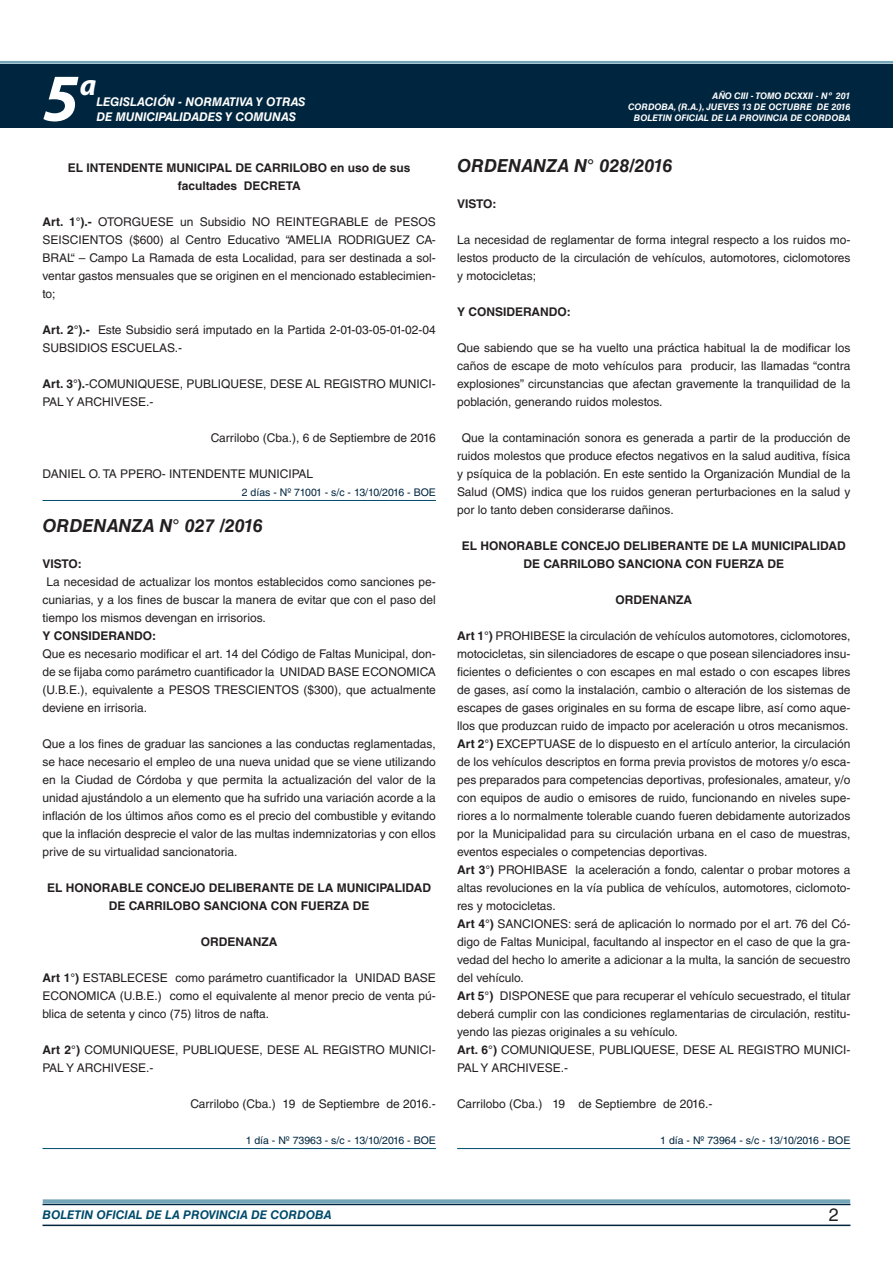
<style>
.page{position:relative;width:893px;height:1263px;background:#fff}
.page>*{position:absolute;margin:0;border:0;box-sizing:border-box;transform-origin:0 0}
.t1{font:italic 700 67.5px "Myriad Pro";color:#fff}
.t2{font:italic 700 30px "Myriad Pro";color:#fff}
.DOC__N{font:italic 700 18px "Helvetica LT Std";color:#231f20}
.t3{font:18px "Helvetica LT Std";color:#231f20}
.TEXTO_BASE{font:12px/18px "Helvetica LT Std";color:#231f20;text-align:justify}
.RESUELVE{font:700 12px/18px "Helvetica LT Std";color:#231f20;text-align:center}
.FECHA{font:12px "Helvetica LT Std";color:#231f20}
.t4{font:italic 700 12px "Helvetica LT Std";color:#fff}
.TEXTO_BASE-2{font:700 12px "Helvetica LT Std";color:#231f20}
.t5{font:italic 700 12px "Helvetica LT Std";color:#004b6c}
.FECHA_DE_PUBLICACIÓN{font:10.5px "Helvetica LT Std";color:#00263f}
.t6{font:italic 700 9px/10.8px "Helvetica LT Std";color:#fff;text-align:right}
.s1{font-weight:700}
</style>
<div class="page">
<div style="left:0;top:61px;width:893px;height:6px;background:#fff;opacity:.75"></div>
<div style="left:0;top:64px;width:893px;height:64px;background:#00263f"></div>
<hr style="left:43px;top:1224px;width:807px;height:2px;background:#00263f">
<div style="left:42px;top:1198px;width:809px;height:8px;background:#fff;opacity:.75"></div>
<hr style="left:43px;top:500px;width:393px;height:1px;background:#004b6c">
<hr style="left:43px;top:1148px;width:393px;height:1px;background:#004b6c">
<hr style="left:457px;top:1148px;width:393px;height:1px;background:#004b6c">
<h1 class="t1" style="left:43px;top:54px;width:38px">5</h1>
<h2 class="t2" style="left:80px;top:66px;width:18px">a</h2>
<p class="t4" style="left:96px;top:95px;width:211px">LEGISLACIÓN - NORMATIVA Y OTRAS</p>
<p class="t4" style="left:96px;top:109px;width:201px">DE MUNICIPALIDADES Y COMUNAS</p>
<p class="RESUELVE" style="left:68px;top:158px;width:344px">EL INTENDENTE MUNICIPAL DE CARRILOBO en uso de sus facultades DECRETA</p>
<p class="TEXTO_BASE" style="left:43px;top:213px;width:395px"><span class="s1">Art. 1°).-</span> OTORGUESE un Subsidio NO REINTEGRABLE de PESOS SEISCIENTOS ($600) al Centro Educativo “AMELIA RODRIGUEZ CA-BRAL“ – Campo La Ramada de esta Localidad, para ser destinada a sol&shy;ventar gastos mensuales que se originen en el mencionado establecimien&shy;to;</p>
<p class="TEXTO_BASE" style="left:43px;top:321px;width:395px"><span class="s1">Art. 2°).-</span> Este Subsidio será imputado en la Partida 2-01-03-05-01-02-04<br>SUBSIDIOS ESCUELAS.-</p>
<p class="TEXTO_BASE" style="left:43px;top:375px;width:395px"><span class="s1">Art. 3°).</span>-COMUNIQUESE, PUBLIQUESE, DESE AL REGISTRO MUNICI-<br>PAL Y ARCHIVESE.-</p>
<p class="FECHA" style="left:211px;top:431px;width:227px">Carrilobo (Cba.), 6 de Septiembre de 2016</p>
<p class="TEXTO_BASE" style="left:43px;top:465px;width:272px">DANIEL O. TA PPERO- INTENDENTE MUNICIPAL</p>
<p class="FECHA_DE_PUBLICACIÓN" style="left:242px;top:486px;width:196px">2 días - Nº 71001 - s/c - 13/10/2016 - BOE</p>
<p class="DOC__N" style="left:43px;top:514px;width:222px">ORDENANZA N° 027 /2016</p>
<p class="TEXTO_BASE-2" style="left:43px;top:556px;width:41px">VISTO:</p>
<p class="TEXTO_BASE" style="left:43px;top:573px;width:395px;text-indent:4px">La necesidad de actualizar los montos establecidos como sanciones pe&shy;cuniarias, y a los fines de buscar la manera de evitar que con el paso del tiempo los mismos devengan en irrisorios.</p>
<p class="TEXTO_BASE-2" style="left:43px;top:628px;width:115px">Y CONSIDERANDO:</p>
<p class="TEXTO_BASE" style="left:43px;top:645px;width:395px">Que es necesario modificar el art. 14 del Código de Faltas Municipal, don&shy;de se fijaba como parámetro cuantificador la UNIDAD BASE ECONOMICA (U.B.E.), equivalente a PESOS TRESCIENTOS ($300), que actualmente deviene en irrisoria.</p>
<p class="TEXTO_BASE" style="left:43px;top:735px;width:395px">Que a los fines de graduar las sanciones a las conductas reglamentadas, se hace necesario el empleo de una nueva unidad que se viene utilizando en la Ciudad de Córdoba y que permita la actualización del valor de la unidad ajustándolo a un elemento que ha sufrido una variación acorde a la inflación de los últimos años como es el precio del combustible y evitando que la inflación desprecie el valor de las multas indemnizatorias y con ellos prive de su virtualidad sancionatoria.</p>
<p class="RESUELVE" style="left:47px;top:878px;width:385px">EL HONORABLE CONCEJO DELIBERANTE DE LA MUNICIPALIDAD<br>DE CARRILOBO SANCIONA CON FUERZA DE</p>
<p class="RESUELVE" style="left:201px;top:932px;width:78px">ORDENANZA</p>
<p class="TEXTO_BASE" style="left:43px;top:969px;width:395px"><span class="s1">Art 1°)</span> ESTABLECESE como parámetro cuantificador la UNIDAD BASE ECONOMICA (U.B.E.) como el equivalente al menor precio de venta pú&shy;blica de setenta y cinco (75) litros de nafta.</p>
<p class="TEXTO_BASE" style="left:43px;top:1041px;width:395px"><span class="s1">Art 2°)</span> COMUNIQUESE, PUBLIQUESE, DESE AL REGISTRO MUNICI-<br>PAL Y ARCHIVESE.-</p>
<p class="FECHA" style="left:191px;top:1097px;width:247px">Carrilobo (Cba.) 19 de Septiembre de 2016.-</p>
<p class="FECHA_DE_PUBLICACIÓN" style="left:246px;top:1134px;width:192px">1 día - Nº 73963 - s/c - 13/10/2016 - BOE</p>
<p class="t6" style="left:628px;top:91px;width:224px">AÑO CIII - TOMO DCXXII - Nº 201<br>CORDOBA, (R.A.), JUEVES 13 DE OCTUBRE DE 2016<br>BOLETIN OFICIAL DE LA PROVINCIA DE CORDOBA</p>
<p class="DOC__N" style="left:457px;top:154px;width:217px">ORDENANZA N° 028/2016</p>
<p class="TEXTO_BASE-2" style="left:457px;top:196px;width:41px">VISTO:</p>
<p class="TEXTO_BASE" style="left:457px;top:231px;width:395px">La necesidad de reglamentar de forma integral respecto a los ruidos mo&shy;lestos producto de la circulación de vehículos, automotores, ciclomotores y motocicletas;</p>
<p class="TEXTO_BASE-2" style="left:457px;top:304px;width:115px">Y CONSIDERANDO:</p>
<p class="TEXTO_BASE" style="left:457px;top:339px;width:395px">Que sabiendo que se ha vuelto una práctica habitual la de modificar los caños de escape de moto vehículos para producir, las llamadas “contra explosiones” circunstancias que afectan gravemente la tranquilidad de la población, generando ruidos molestos.</p>
<p class="TEXTO_BASE" style="left:457px;top:429px;width:395px;text-indent:5px">Que la contaminación sonora es generada a partir de la producción de ruidos molestos que produce efectos negativos en la salud auditiva, física y psíquica de la población. En este sentido la Organización Mundial de la Salud (OMS) indica que los ruidos generan perturbaciones en la salud y por lo tanto deben considerarse dañinos.</p>
<p class="RESUELVE" style="left:462px;top:536px;width:385px">EL HONORABLE CONCEJO DELIBERANTE DE LA MUNICIPALIDAD<br>DE CARRILOBO SANCIONA CON FUERZA DE</p>
<p class="RESUELVE" style="left:615px;top:590px;width:78px">ORDENANZA</p>
<p class="TEXTO_BASE" style="left:457px;top:627px;width:395px"><span class="s1">Art 1°)</span> PROHIBESE la circulación de vehículos automotores, ciclomotores, motocicletas, sin silenciadores de escape o que posean silenciadores insu&shy;ficientes o deficientes o con escapes en mal estado o con escapes libres de gases, así como la instalación, cambio o alteración de los sistemas de escapes de gases originales en su forma de escape libre, así como aque&shy;llos que produzcan ruido de impacto por aceleración u otros mecanismos.</p>
<p class="TEXTO_BASE" style="left:457px;top:735px;width:395px"><span class="s1">Art 2°)</span> EXCEPTUASE de lo dispuesto en el artículo anterior, la circulación de los vehículos descriptos en forma previa provistos de motores y/o esca&shy;pes preparados para competencias deportivas, profesionales, amateur, y/o con equipos de audio o emisores de ruido, funcionando en niveles supe&shy;riores a lo normalmente tolerable cuando fueren debidamente autorizados por la Municipalidad para su circulación urbana en el caso de muestras, eventos especiales o competencias deportivas.</p>
<p class="TEXTO_BASE" style="left:457px;top:861px;width:395px"><span class="s1">Art 3°)</span> PROHIBASE la aceleración a fondo, calentar o probar motores a altas revoluciones en la vía publica de vehículos, automotores, ciclomoto&shy;res y motocicletas.</p>
<p class="TEXTO_BASE" style="left:457px;top:915px;width:395px"><span class="s1">Art 4°)</span> SANCIONES: será de aplicación lo normado por el art. 76 del Có&shy;digo de Faltas Municipal, facultando al inspector en el caso de que la gra&shy;vedad del hecho lo amerite a adicionar a la multa, la sanción de secuestro del vehículo.</p>
<p class="TEXTO_BASE" style="left:457px;top:987px;width:395px"><span class="s1">Art 5°)</span> DISPONESE que para recuperar el vehículo secuestrado, el titular deberá cumplir con las condiciones reglamentarias de circulación, restitu&shy;yendo las piezas originales a su vehículo.</p>
<p class="TEXTO_BASE" style="left:457px;top:1041px;width:395px"><span class="s1">Art. 6°)</span> COMUNIQUESE, PUBLIQUESE, DESE AL REGISTRO MUNICI-<br>PAL Y ARCHIVESE.-</p>
<p class="TEXTO_BASE" style="left:457px;top:1095px;width:257px">Carrilobo (Cba.) 19 de Septiembre de 2016.-</p>
<p class="FECHA_DE_PUBLICACIÓN" style="left:660px;top:1134px;width:192px">1 día - Nº 73964 - s/c - 13/10/2016 - BOE</p>
<p class="t5" style="left:43px;top:1208px;width:290px">BOLETIN OFICIAL DE LA PROVINCIA DE CORDOBA</p>
<p class="t3" style="left:829px;top:1204px;width:12px">2</p>
</div>
